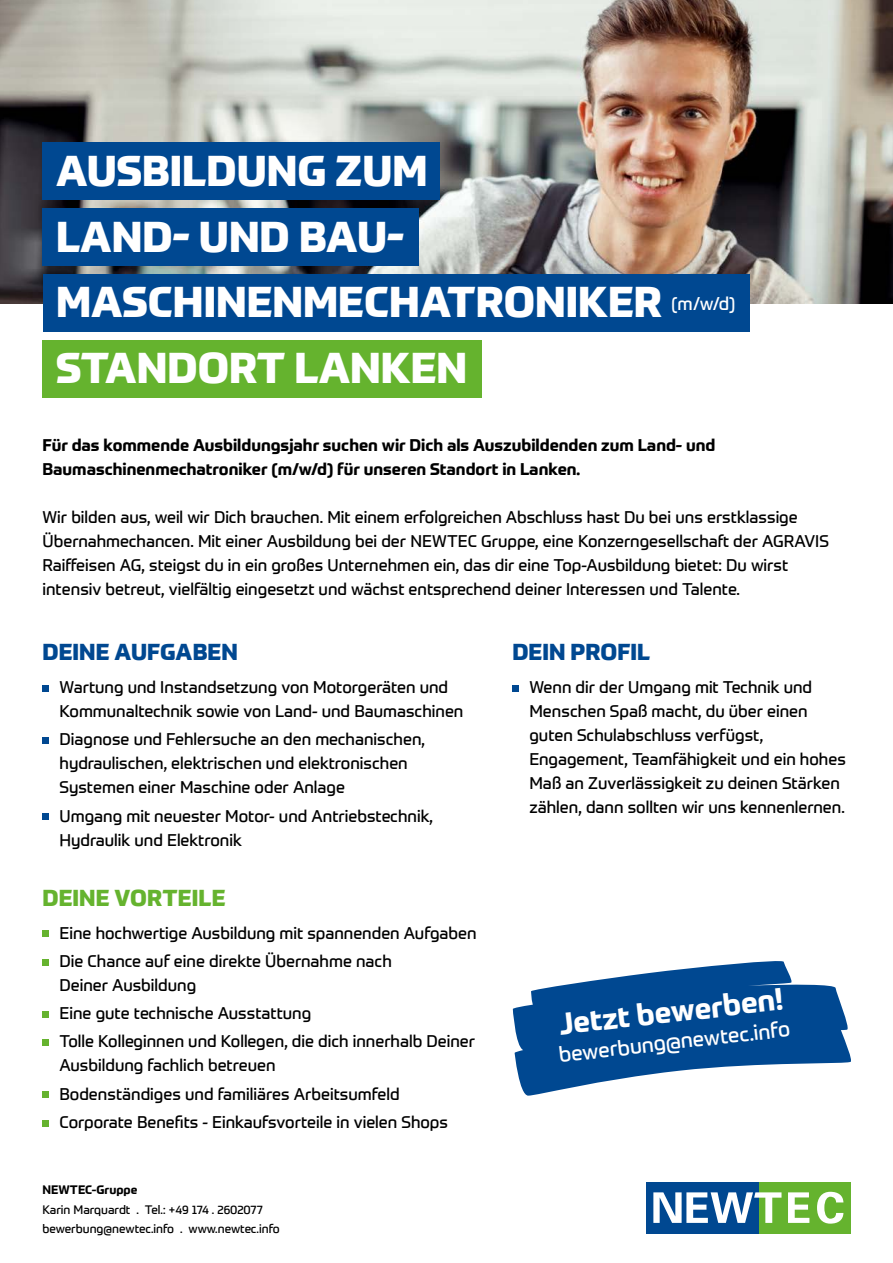
<style>
.page{position:relative;width:893px;height:1263px;background:#fff}
.page>*{position:absolute;margin:0;border:0;box-sizing:border-box;transform-origin:0 0}
.t1{font:800 42px/65.6px "Prometo";color:#fff}
.t2{font:700 30px "Prometo";color:#fff}
.t3{font:800 22.5px "Prometo";letter-spacing:.005em;color:#004891}
.t4{font:800 22.5px "Prometo";letter-spacing:.005em;color:#65b32e}
.t5{font:21px "Prometo";color:#fff}
.t6{font:18px "Prometo";color:#fff}
.t7{font:16.5px/24px "Prometo";color:#000}
.t8{font:700 16.5px/24px "Prometo";color:#000}
.t9{font:12px/19.5px "Prometo";color:#000}
.t10{font:700 12px "Prometo";color:#000}
</style>
<div class="page">
<div style="left:43px;top:341px;width:439px;height:57px;background:#65b32e"></div>
<div style="left:759px;top:1182px;width:91px;height:51px;background:#65b32e"></div>
<div style="left:646px;top:1182px;width:113px;height:51px;background:#004891"></div>
<svg style="left:653px;top:1192px;width:128px;height:31px"></svg>
<svg style="left:817px;top:1192px;width:26px;height:31px"></svg>
<svg style="left:788px;top:1192px;width:21px;height:31px"></svg>
<img style="left:0;top:0;width:893px;height:303px">
<div style="left:512px;top:685px;width:7px;height:7px;background:#004891"></div>
<svg style="left:43px;top:685px;width:6px;height:6px"></svg>
<div style="left:43px;top:737px;width:6px;height:7px;background:#004891"></div>
<svg style="left:43px;top:814px;width:6px;height:6px"></svg>
<div style="left:43px;top:275px;width:706px;height:57px;background:#004891"></div>
<div style="left:43px;top:143px;width:397px;height:57px;background:#004891"></div>
<div style="left:43px;top:209px;width:376px;height:57px;background:#004891"></div>
<svg style="left:43px;top:931px;width:6px;height:6px"></svg>
<svg style="left:43px;top:959px;width:6px;height:6px"></svg>
<svg style="left:43px;top:1011px;width:6px;height:6px"></svg>
<div style="left:43px;top:1039px;width:6px;height:7px;background:#65b32e"></div>
<svg style="left:43px;top:1092px;width:6px;height:6px"></svg>
<svg style="left:43px;top:1120px;width:6px;height:6px"></svg>
<svg style="left:513px;top:961px;width:338px;height:135px;fill:#004891"></svg>
<h1 class="t1" style="left:56px;top:138px;width:607px">AUSBILDUNG ZUM<br>LAND- UND BAU-<br>MASCHINENMECHATRONIKER</h1>
<p class="t6" style="left:671px;top:292px;width:66px">(m/w/d)</p>
<h1 class="t1" style="left:56px;top:335px;width:413px">STANDORT LANKEN</h1>
<p class="t8" style="left:43px;top:433px;width:674px">Für das kommende Ausbildungsjahr suchen wir Dich als Auszubildenden zum Land- und<br>Baumaschinenmechatroniker (m/w/d) für unseren Standort in Lanken.</p>
<p class="t7" style="left:43px;top:505px;width:788px">Wir bilden aus, weil wir Dich brauchen. Mit einem erfolgreichen Abschluss hast Du bei uns erstklassige Übernahmechancen. Mit einer Ausbildung bei der NEWTEC Gruppe, eine Konzerngesellschaft der AGRAVIS Raiffeisen AG, steigst du in ein großes Unternehmen ein, das dir eine Top-Ausbildung bietet: Du wirst intensiv betreut, vielfältig eingesetzt und wächst entsprechend deiner Interessen und Talente.</p>
<h3 class="t3" style="left:43px;top:638px;width:197px">DEINE AUFGABEN</h3>
<p class="t7" style="left:60px;top:675px;width:405px">Wartung und Instandsetzung von Motorgeräten und<br>Kommunaltechnik sowie von Land- und Baumaschinen</p>
<p class="t7" style="left:60px;top:727px;width:367px">Diagnose und Fehlersuche an den mechanischen, hydraulischen, elektrischen und elektronischen<br>Systemen einer Maschine oder Anlage</p>
<p class="t7" style="left:60px;top:803px;width:375px">Umgang mit neuester Motor- und Antriebstechnik,<br>Hydraulik und Elektronik</p>
<h3 class="t4" style="left:43px;top:883px;width:184px">DEINE VORTEILE</h3>
<p class="t7" style="left:60px;top:918px;width:419px;line-height:28.2px">Eine hochwertige Ausbildung mit spannenden Aufgaben<br>Die Chance auf eine direkte Übernahme nach</p>
<p class="t7" style="left:60px;top:971px;width:417px;line-height:28.2px">Deiner Ausbildung<br>Eine gute technische Ausstattung<br>Tolle Kolleginnen und Kollegen, die dich innerhalb Deiner</p>
<p class="t7" style="left:60px;top:1051px;width:390px;line-height:28.2px">Ausbildung fachlich betreuen<br>Bodenständiges und familiäres Arbeitsumfeld<br>Corporate Benefits - Einkaufsvorteile in vielen Shops</p>
<p class="t10" style="left:43px;top:1182px;width:96px">NEWTEC-Gruppe</p>
<p class="t9" style="left:43px;top:1199px;width:239px">Karin Marquardt . Tel.: +49 174 . 2602077 bewerbung@newtec.info . www.newtec.info</p>
<h3 class="t3" style="left:512px;top:638px;width:139px">DEIN PROFIL</h3>
<p class="t7" style="left:529px;top:675px;width:318px">Wenn dir der Umgang mit Technik und Menschen Spaß macht, du über einen guten Schulabschluss verfügst, Engagement, Teamfähigkeit und ein hohes Maß an Zuverlässigkeit zu deinen Stärken zählen, dann sollten wir uns kennenlernen.</p>
<h2 class="t2" style="left:557px;top:1006px;width:226px;rotate:-7deg">Jetzt bewerben!</h2>
<p class="t5" style="left:558px;top:1041px;width:234px;rotate:-6deg">bewerbung@newtec.info</p>
</div>
